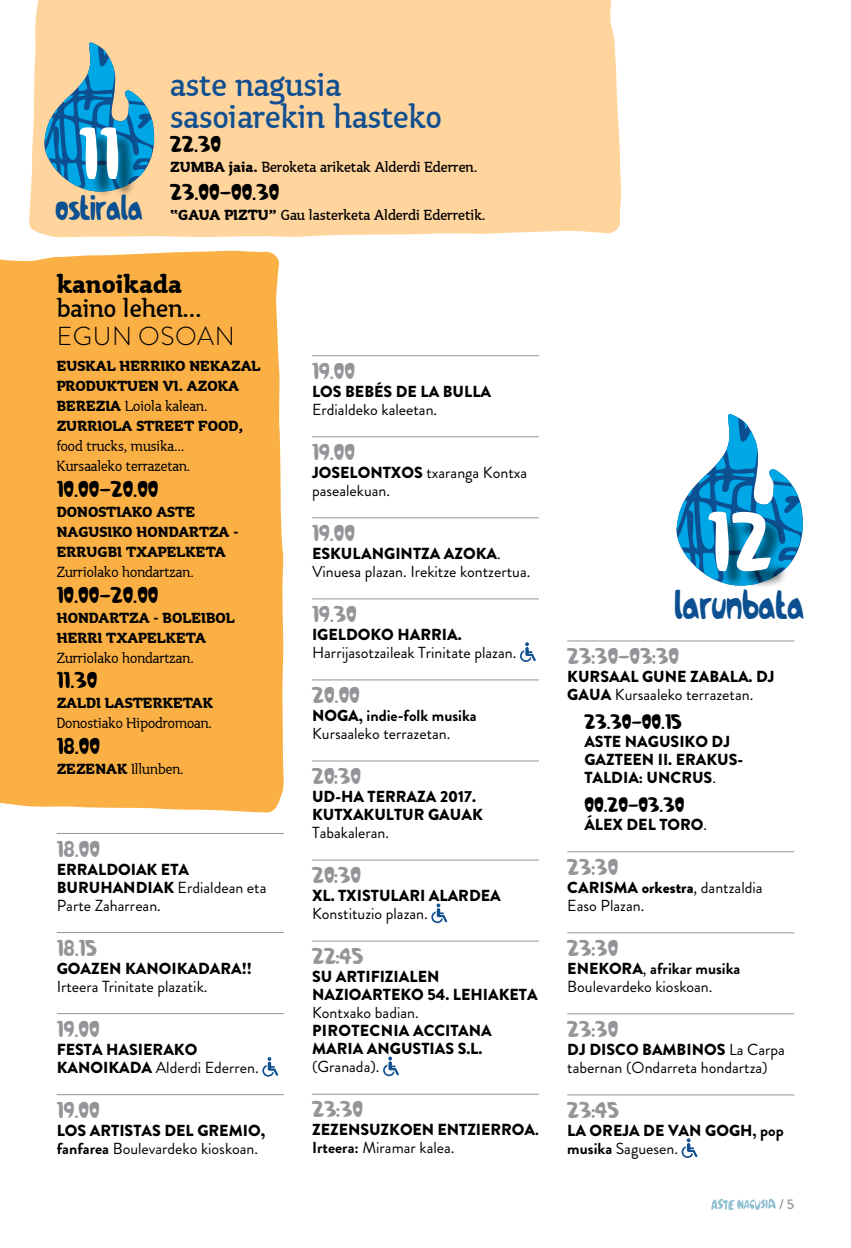
<style>
.page{position:relative;width:851px;height:1248px;background:#fff}
.page>*{position:absolute;margin:0;border:0;box-sizing:border-box;transform-origin:0 0}
.t1{font:88.4px "Pagode Font";color:#fff;scale:.9 1}
.t2{font:76.8px "Pagode Font";color:#fff;scale:.9 1}
.t3{font:42.4px "Pagode Font";color:#0d5091;scale:.8 1}
.t4{font:36.8px "Pagode Font";color:#0d5091;scale:.8 1}
.t5{font:36px/32px "Tyke ITC";color:#114f90}
.t6{font:28px "Tyke ITC";color:#000}
.t7{font:700 28px "Tyke ITC";color:#000}
.t8{font:300 26px "Brandon Grotesque";color:#000}
.t9{font:24px "Pagode Font";color:#939598}
.t10{font:24px "Pagode Font";color:#000}
.t11{font:22px "Pagode Font";color:#000}
.t12{font:900 16px/18px "Brandon Grotesque";color:#000}
.t13{font:16px/18px "Brandon Grotesque";color:#000}
.t14{font:700 16px/20px "Tyke ITC";color:#000}
.t15{font:300 16px/20px "Tyke ITC";color:#000}
.t16{font:16px "Tyke ITC";color:#000}
.t17{font:500 14px "Brandon Grotesque";color:#939598}
.s1{font-weight:700}
.s2{font-weight:300}
.s3{font-weight:900}
.s4{font-weight:400}
</style>
<div class="page">
<svg style="left:711px;top:1198px;width:64px;height:12px"></svg>
<div style="left:0;top:250px;width:284px;height:562px;background:#fbb045"></div>
<hr style="left:567px;top:640px;width:227px;height:1px;background:#939598">
<hr style="left:567px;top:851px;width:227px;height:1px;background:#939598">
<hr style="left:567px;top:932px;width:227px;height:1px;background:#939598">
<hr style="left:567px;top:1013px;width:227px;height:1px;background:#939598">
<hr style="left:567px;top:1094px;width:227px;height:1px;background:#939598">
<svg style="left:681px;top:1138px;width:16px;height:19px"></svg>
<hr style="left:312px;top:355px;width:227px;height:1px;background:#939598">
<hr style="left:312px;top:436px;width:227px;height:1px;background:#939598">
<hr style="left:312px;top:517px;width:227px;height:1px;background:#939598">
<hr style="left:312px;top:598px;width:227px;height:1px;background:#939598">
<hr style="left:312px;top:679px;width:227px;height:1px;background:#939598">
<hr style="left:312px;top:760px;width:227px;height:1px;background:#939598">
<hr style="left:312px;top:859px;width:227px;height:1px;background:#939598">
<hr style="left:312px;top:940px;width:227px;height:1px;background:#939598">
<hr style="left:312px;top:1093px;width:227px;height:1px;background:#939598">
<svg style="left:520px;top:642px;width:16px;height:20px"></svg>
<svg style="left:431px;top:903px;width:16px;height:20px"></svg>
<svg style="left:383px;top:1056px;width:16px;height:20px"></svg>
<svg style="left:676px;top:414px;width:127px;height:165px"></svg>
<div style="left:712px;top:515px;width:76px;height:74px;background:#000;opacity:.5"></div>
<div style="left:29px;top:0;width:592px;height:238px;background:#ffd59d"></div>
<svg style="left:43px;top:40px;width:114px;height:161px;background:#8eb0ae"></svg>
<div style="left:84px;top:132px;width:53px;height:66px;background:#000;opacity:.5"></div>
<hr style="left:57px;top:833px;width:226px;height:1px;background:#939598">
<hr style="left:57px;top:932px;width:226px;height:1px;background:#939598">
<hr style="left:57px;top:1013px;width:226px;height:1px;background:#939598">
<hr style="left:57px;top:1094px;width:226px;height:1px;background:#939598">
<svg style="left:262px;top:1057px;width:16px;height:19px"></svg>
<h2 class="t2" style="left:79px;top:108px;width:47px">11</h2>
<h3 class="t4" style="left:56px;top:186px;width:110px">ostirala</h3>
<h3 class="t5" style="left:170px;top:69px;width:273px">aste nagusia sasoiarekin hasteko</h3>
<h3 class="t10" style="left:170px;top:130px;width:52px">22.30</h3>
<p class="t16" style="left:170px;top:158px;width:309px"><span class="s1">ZUMBA jaia.</span> Beroketa ariketak Alderdi Ederren.</p>
<h3 class="t10" style="left:170px;top:178px;width:111px">23.00-00.30</h3>
<p class="t16" style="left:170px;top:206px;width:317px"><span class="s1">“GAUA PIZTU”</span> Gau lasterketa Alderdi Ederretik.</p>
<h3 class="t7" style="left:57px;top:269px;width:127px">kanoikada</h3>
<h3 class="t6" style="left:57px;top:293px;width:146px">baino lehen…</h3>
<h3 class="t8" style="left:57px;top:318px;width:138px">EGUN OSOAN</h3>
<p class="t14" style="left:57px;top:356px;width:205px">EUSKAL HERRIKO NEKAZAL<br>PRODUKTUEN VI. AZOKA<br>BEREZIA <span class="s2">Loiola kalean.<br></span>ZURRIOLA STREET FOOD,</p>
<p class="t15" style="left:57px;top:436px;width:135px">food trucks, musika…<br>Kursaaleko terrazetan.</p>
<h3 class="t10" style="left:57px;top:474px;width:103px">10.00-20.00</h3>
<p class="t14" style="left:57px;top:502px;width:183px">DONOSTIAKO ASTE<br>NAGUSIKO HONDARTZA -<br>ERRUGBI TXAPELKETA</p>
<p class="t15" style="left:57px;top:562px;width:138px">Zurriolako hondartzan.</p>
<h3 class="t10" style="left:57px;top:580px;width:103px">10.00-20.00</h3>
<p class="t14" style="left:57px;top:607px;width:180px">HONDARTZA - BOLEIBOL<br>HERRI TXAPELKETA</p>
<p class="t15" style="left:57px;top:647px;width:138px">Zurriolako hondartzan.</p>
<h3 class="t10" style="left:57px;top:666px;width:42px">11.30</h3>
<p class="t14" style="left:57px;top:693px;width:158px">ZALDI LASTERKETAK</p>
<p class="t15" style="left:57px;top:713px;width:157px">Donostiako Hipodromoan.</p>
<h3 class="t10" style="left:57px;top:731px;width:45px">18.00</h3>
<p class="t15" style="left:57px;top:759px;width:128px"><span class="s1">ZEZENAK</span> Illunben.</p>
<h3 class="t9" style="left:57px;top:834px;width:45px">18.00</h3>
<p class="t13" style="left:57px;top:860px;width:211px"><span class="s3">ERRALDOIAK ETA<br>BURUHANDIAK</span> Erdialdean eta<br>Parte Zaharrean.</p>
<h3 class="t9" style="left:57px;top:933px;width:42px">18.15</h3>
<p class="t12" style="left:57px;top:959px;width:197px">GOAZEN KANOIKADARA!!</p>
<p class="t13" style="left:57px;top:977px;width:152px">Irteera Trinitate plazatik.</p>
<h3 class="t9" style="left:57px;top:1014px;width:45px">19.00</h3>
<p class="t12" style="left:57px;top:1040px;width:203px">FESTA HASIERAKO<br>KANOIKADA <span class="s4">Alderdi Ederren.</span></p>
<h3 class="t9" style="left:57px;top:1095px;width:45px">19.00</h3>
<p class="t12" style="left:57px;top:1121px;width:210px">LOS ARTISTAS DEL GREMIO, <span class="s1">fanfarea</span> <span class="s4">Boulevardeko kioskoan.</span></p>
<h3 class="t9" style="left:312px;top:356px;width:45px">19.00</h3>
<p class="t12" style="left:312px;top:382px;width:180px">LOS BEBÉS DE LA BULLA</p>
<p class="t13" style="left:312px;top:400px;width:127px">Erdialdeko kaleetan.</p>
<h3 class="t9" style="left:312px;top:437px;width:45px">19.00</h3>
<p class="t13" style="left:312px;top:463px;width:217px"><span class="s3">JOSELONTXOS</span> txaranga Kontxa pasealekuan.</p>
<h3 class="t9" style="left:312px;top:518px;width:45px">19.00</h3>
<p class="t13" style="left:312px;top:544px;width:220px"><span class="s3">ESKULANGINTZA AZOKA</span>.<br>Vinuesa plazan. Irekitze kontzertua.</p>
<h3 class="t9" style="left:312px;top:599px;width:46px">19.30</h3>
<p class="t12" style="left:312px;top:625px;width:151px">IGELDOKO HARRIA.</p>
<p class="t13" style="left:312px;top:643px;width:206px">Harrijasotzaileak Trinitate plazan.</p>
<h3 class="t9" style="left:312px;top:680px;width:49px">20.00</h3>
<p class="t13" style="left:312px;top:706px;width:166px"><span class="s3">NOGA</span><span class="s1">, indie-folk musika<br></span>Kursaaleko terrazetan.</p>
<h3 class="t9" style="left:312px;top:761px;width:51px">20:30</h3>
<p class="t12" style="left:312px;top:787px;width:172px">UD-HA TERRAZA 2017.<br>KUTXAKULTUR GAUAK</p>
<p class="t13" style="left:312px;top:823px;width:79px">Tabakaleran.</p>
<h3 class="t9" style="left:312px;top:860px;width:51px">20:30</h3>
<p class="t12" style="left:312px;top:886px;width:190px">XL. TXISTULARI ALARDEA</p>
<p class="t13" style="left:312px;top:904px;width:117px">Konstituzio plazan.</p>
<h3 class="t9" style="left:312px;top:941px;width:53px">22:45</h3>
<p class="t12" style="left:312px;top:967px;width:227px">SU ARTIFIZIALEN<br>NAZIOARTEKO 54. LEHIAKETA</p>
<p class="t13" style="left:312px;top:1003px;width:108px">Kontxako badian.</p>
<p class="t12" style="left:312px;top:1021px;width:21px">Pirotecnia</p>
<p class="t12" style="left:312px;top:1021px;width:181px;text-indent:101px">ACCITANA<br>MARIA ANGUSTIAS S.L.</p>
<p class="t13" style="left:312px;top:1057px;width:69px">(Granada).</p>
<h3 class="t9" style="left:312px;top:1094px;width:52px">23:30</h3>
<p class="t12" style="left:312px;top:1120px;width:228px">ZEZENSUZKOEN ENTZIERROA<span class="s1">.<br>Irteera:</span> <span class="s4">Miramar kalea.</span></p>
<h1 class="t1" style="left:707px;top:489px;width:72px">12</h1>
<h3 class="t3" style="left:675px;top:579px;width:163px">larunbata</h3>
<h3 class="t9" style="left:567px;top:641px;width:113px">23:30-03:30</h3>
<p class="t12" style="left:567px;top:667px;width:209px">KURSAAL GUNE ZABALA. DJ<br>GAUA <span class="s4">Kursaaleko terrazetan.</span></p>
<h3 class="t11" style="left:584px;top:708px;width:99px">23.30-00.15</h3>
<p class="t12" style="left:584px;top:732px;width:159px">ASTE NAGUSIKO DJ<br>GAZTEEN II. ERAKUS-<br>TALDIA: UNCRUS<span class="s4">.</span></p>
<h3 class="t11" style="left:584px;top:791px;width:101px">00.20-03.30</h3>
<p class="t12" style="left:584px;top:815px;width:124px">ÁLEX DEL TORO<span class="s4">.</span></p>
<h3 class="t9" style="left:567px;top:852px;width:52px">23:30</h3>
<p class="t13" style="left:567px;top:878px;width:197px"><span class="s3">CARISMA orkestra</span>, dantzaldia<br>Easo Plazan.</p>
<h3 class="t9" style="left:567px;top:933px;width:52px">23:30</h3>
<p class="t13" style="left:567px;top:959px;width:174px"><span class="s3">ENEKORA</span>, <span class="s1">afrikar musika<br></span>Boulevardeko kioskoan.</p>
<h3 class="t9" style="left:567px;top:1014px;width:52px">23:30</h3>
<p class="t13" style="left:567px;top:1040px;width:219px"><span class="s3">DJ DISCO BAMBINOS</span> La Carpa tabernan (Ondarreta hondartza)</p>
<h3 class="t9" style="left:567px;top:1095px;width:53px">23:45</h3>
<p class="t12" style="left:567px;top:1121px;width:218px">LA OREJA DE VAN GOGH<span class="s1">, pop musika</span> <span class="s4">Saguesen.</span></p>
<p class="t17" style="left:779px;top:1194px;width:17px">/ 5</p>
</div>
